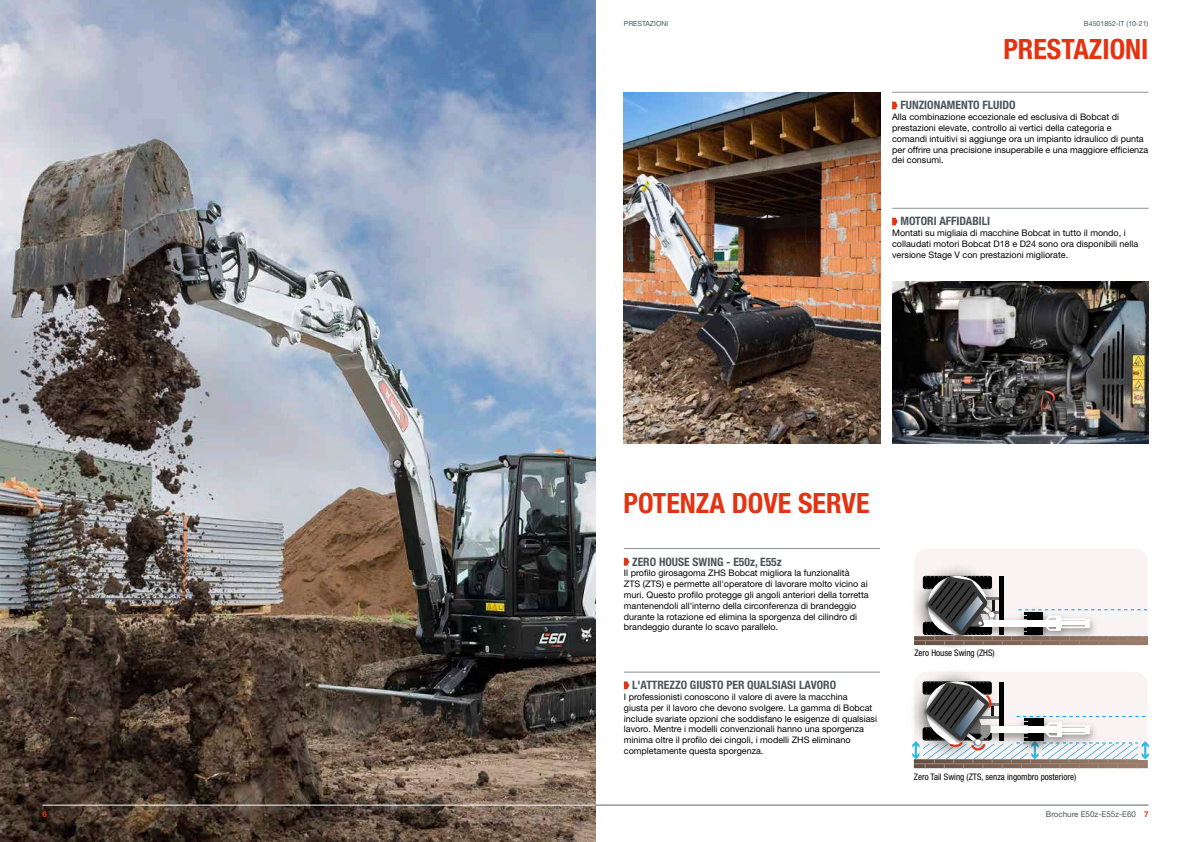
<style>
.page{position:relative;width:1191px;height:842px;background:#fff}
.page>*{position:absolute;margin:0;border:0;box-sizing:border-box;transform-origin:0 0}
.t1{font:700 condensed 28px "Helvetica Neue LT Pro";color:#e43312}
.t2{font:700 condensed 11.6px "Helvetica Neue LT Pro";color:#4c555c}
.t3{font:9px/10.8px "Helvetica Neue LT Pro";color:#000}
.t4{font:condensed 9px "Helvetica Neue LT Pro";color:#000}
.t5{font:8px "Helvetica Neue LT Pro";color:#4c555c}
.t6{font:700 8px "Helvetica Neue LT Pro";color:#e43312}
.t7{font:7px "Helvetica Neue LT Pro";color:#4c555c}
.s1{font-weight:700;color:#e43312}
</style>
<div class="page">
<img style="left:0;top:0;width:595px;height:842px">
<img style="left:892px;top:281px;width:256px;height:162px">
<img style="left:624px;top:92px;width:256px;height:351px">
<hr style="left:43px;top:805px;width:552px;height:1px;background:#fff">
<hr style="left:595px;top:805px;width:553px;height:1px;background:#8b9296">
<div style="left:914px;top:672px;width:233px;height:87px;background:#f9f3f3;border-radius:13px"></div>
<svg style="left:911px;top:677px;width:238px;height:91px"></svg>
<img style="left:914px;top:645px;width:51px;height:2px">
<img style="left:965px;top:645px;width:136px;height:1px">
<svg style="left:914px;top:549px;width:234px;height:96px"></svg>
<hr style="left:892px;top:208px;width:256px;height:1px;background:#8b9296">
<svg style="left:892px;top:218px;width:5px;height:7px"></svg>
<hr style="left:624px;top:672px;width:256px;height:1px;background:#8b9296">
<svg style="left:624px;top:681px;width:5px;height:8px"></svg>
<hr style="left:624px;top:548px;width:256px;height:1px;background:#8b9296">
<svg style="left:624px;top:558px;width:5px;height:8px"></svg>
<hr style="left:892px;top:92px;width:256px;height:1px;background:#8b9296">
<svg style="left:892px;top:102px;width:5px;height:7px"></svg>
<p class="t6" style="left:43px;top:809px;width:6px">6</p>
<p class="t7" style="left:624px;top:19px;width:46px">PRESTAZIONI</p>
<p class="t7" style="left:1084px;top:19px;width:66px">B4501852-IT (10-21)</p>
<h1 class="t1" style="left:1003px;top:32px;width:147px">PRESTAZIONI</h1>
<p class="t2" style="left:900px;top:98px;width:117px">FUNZIONAMENTO FLUIDO</p>
<p class="t3" style="left:892px;top:111px;width:258px">Alla combinazione eccezionale ed esclusiva di Bobcat di prestazioni elevate, controllo ai vertici della categoria e comandi intuitivi si aggiunge ora un impianto idraulico di punta per offrire una precisione insuperabile e una maggiore efficienza dei consumi.</p>
<p class="t2" style="left:900px;top:214px;width:91px">MOTORI AFFIDABILI</p>
<p class="t3" style="left:892px;top:227px;width:248px">Montati su migliaia di macchine Bobcat in tutto il mondo, i collaudati motori Bobcat D18 e D24 sono ora disponibili nella versione Stage V con prestazioni migliorate.</p>
<h1 class="t1" style="left:623px;top:487px;width:248px">POTENZA DOVE SERVE</h1>
<p class="t2" style="left:632px;top:555px;width:151px">ZERO HOUSE SWING - E50z, E55z</p>
<p class="t3" style="left:624px;top:568px;width:246px">Il profilo girosagoma ZHS Bobcat migliora la funzionalità<br>ZTS (ZTS) e permette all'operatore di lavorare molto vicino ai muri. Questo profilo protegge gli angoli anteriori della torretta mantenendoli all'interno della circonferenza di brandeggio durante la rotazione ed elimina la sporgenza del cilindro di brandeggio durante lo scavo parallelo.</p>
<p class="t2" style="left:632px;top:678px;width:205px">L'ATTREZZO GIUSTO PER QUALSIASI LAVORO</p>
<p class="t3" style="left:624px;top:691px;width:255px">I professionisti conoscono il valore di avere la macchina<br>giusta per il lavoro che devono svolgere. La gamma di Bobcat include svariate opzioni che soddisfano le esigenze di qualsiasi lavoro. Mentre i modelli convenzionali hanno una sporgenza minima oltre il profilo dei cingoli, i modelli ZHS eliminano completamente questa sporgenza.</p>
<p class="t4" style="left:914px;top:648px;width:82px">Zero House Swing (ZHS)</p>
<p class="t4" style="left:914px;top:771px;width:164px">Zero Tail Swing (ZTS, senza ingombro posteriore)</p>
<p class="t5" style="left:1046px;top:809px;width:104px">Brochure E50z-E55z-E60 <span class="s1">7</span></p>
</div>
